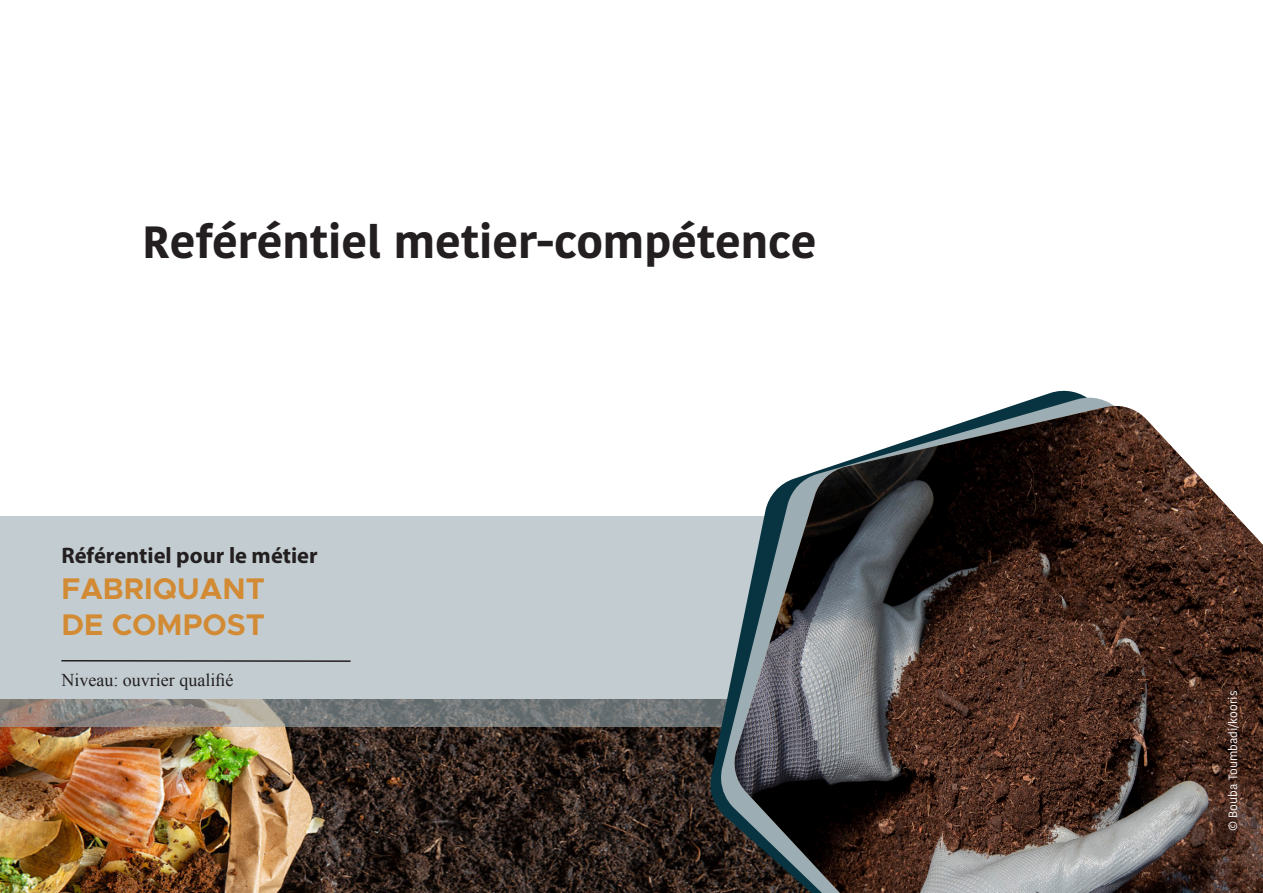
<style>
.page{position:relative;width:1263px;height:893px;background:#fff}
.page>*{position:absolute;margin:0;border:0;box-sizing:border-box;transform-origin:0 0}
.SEC{font:700 45px "Kohinoor Bangla";color:#231f20}
.t1{font:700 30px/36px "Metropolis";color:#d28b34}
.t2{font:700 22.5px "Myriad Pro";color:#231f20}
.t3{font:18px "Times New Roman";color:#231f20}
.t4{font:12px "Kohinoor Bangla";color:#fff}
</style>
<div class="page">
<img style="left:0;top:727px;width:708px;height:166px">
<svg style="left:0;top:517px;width:708px;height:210px;fill:#c3cdd1"></svg>
<svg style="left:708px;top:390px;width:374px;height:503px"></svg>
<svg style="left:721px;top:395px;width:390px;height:498px"></svg>
<img style="left:732px;top:406px;width:531px;height:487px">
<hr style="left:61px;top:660px;width:290px;height:2px;background:#231f20">
<p class="SEC" style="left:142px;top:202px;width:676px">Reféréntiel metier-compétence</p>
<p class="t2" style="left:61px;top:540px;width:258px">Référentiel pour le métier</p>
<p class="t1" style="left:61px;top:570px;width:205px">FABRIQUANT<br>DE COMPOST</p>
<p class="t3" style="left:61px;top:668px;width:173px">Niveau: ouvrier qualifié</p>
<p class="t4" style="left:1224px;top:831px;width:142px;rotate:-90deg">© Bouba Toumbadi/kooris</p>
</div>
